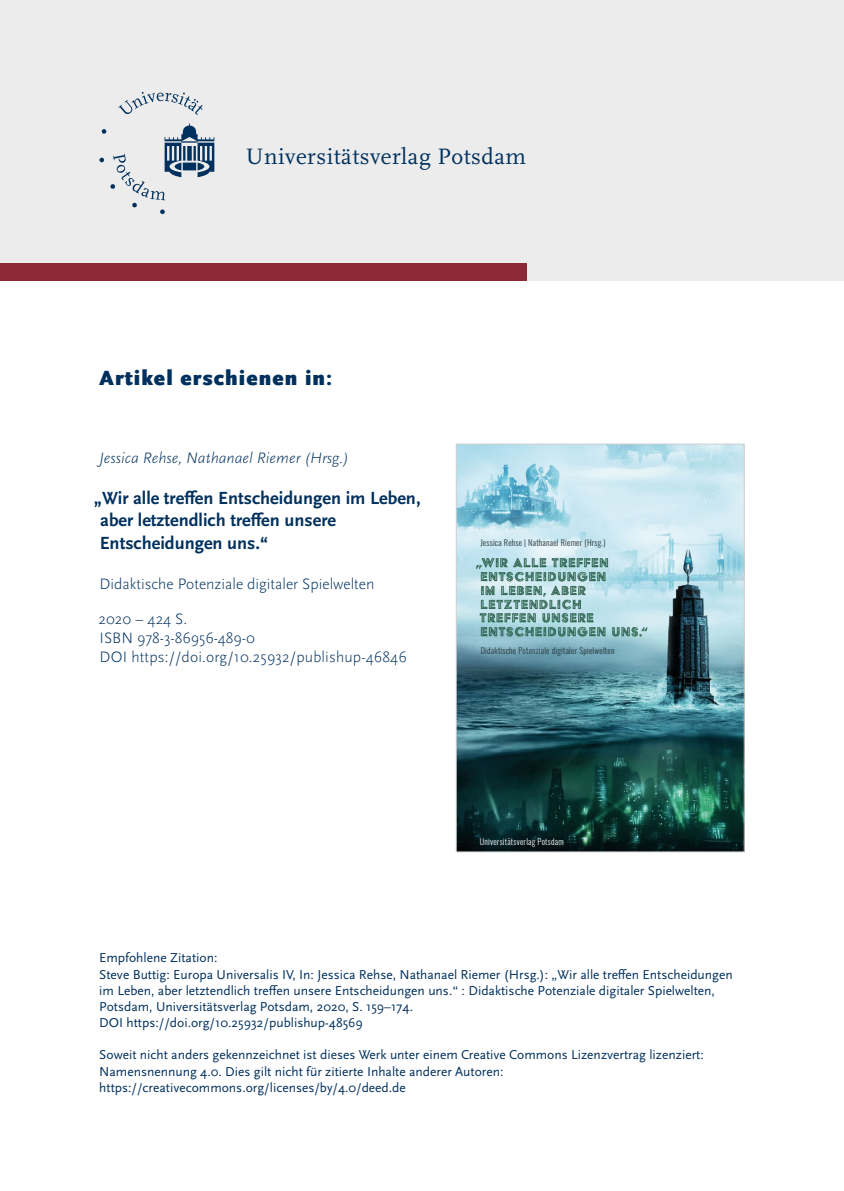
<style>
.page{position:relative;width:844px;height:1191px;background:#fff}
.page>*{position:absolute;margin:0;border:0;box-sizing:border-box;transform-origin:0 0}
.t1{font:23.28px "Scala";letter-spacing:.02em;color:#00305d}
.t2{font:900 21.53px "Scala Sans Pro";letter-spacing:.05em;color:#00305d}
.t3{font:700 18.38px/22.1px "Scala Sans Pro";color:#00305d}
.t4{font:300 15.75px/34.6px "Scala Sans Pro";color:#00305d}
.t5{font:italic 300 15.75px "Scala Sans Pro";color:#00305d}
.t6{font:14.53px/13.8px "Acier BAT Text Gris";letter-spacing:.07em;color:#1f3136}
.t7{font:13.47px/16.1px "Scala Sans Pro";color:#00305d}
.t8{font:300 8.22px "Oswald";letter-spacing:.03em;color:#1f3136}
.t9{font:300 8.22px "Oswald";letter-spacing:.03em;color:#fff}
</style>
<div class="page">
<div style="left:0;top:0;width:843px;height:281px;background:#ebebeb"></div>
<svg style="left:118px;top:92px;width:84px;height:23px"></svg>
<svg style="left:99px;top:123px;width:115px;height:91px"></svg>
<div style="left:0;top:263px;width:526px;height:18px;background:#8b2939"></div>
<img style="left:457px;top:445px;width:285px;height:405px">
<img style="left:513px;top:558px;width:95px;height:9px">
<img style="left:506px;top:572px;width:99px;height:9px">
<img style="left:533px;top:585px;width:53px;height:10px">
<img style="left:521px;top:599px;width:60px;height:10px">
<img style="left:546px;top:613px;width:47px;height:10px">
<img style="left:506px;top:627px;width:141px;height:10px">
<div style="left:455px;top:443px;width:289px;height:409px;border:1px solid #d0d0d0"></div>
<h1 class="t1" style="left:245px;top:144px;width:282px">Universitätsverlag Potsdam</h1>
<h2 class="t2" style="left:99px;top:365px;width:234px">Artikel erschienen in:</h2>
<p class="t5" style="left:99px;top:448px;width:251px">Jessica Rehse, Nathanael Riemer (Hrsg.)</p>
<h3 class="t3" style="left:100px;top:487px;width:322px;text-indent:-6px">„Wir alle treffen Entscheidungen im Leben, aber letztendlich treffen unsere<br>Entscheidungen uns.“</h3>
<p class="t4" style="left:99px;top:567px;width:277px">Didaktische Potenziale digitaler Spielwelten<br>2020 – 424 S.</p>
<p class="t4" style="left:99px;top:628px;width:309px;line-height:18.9px">ISBN 978-3-86956-489-0<br>DOI https://doi.org/10.25932/publishup-46846</p>
<p class="t8" style="left:480px;top:535px;width:127px">Jessica Rehse | Nathanael Riemer (Hrsg.)</p>
<p class="t6" style="left:476px;top:556px;width:173px">„WIR ALLE TREFFEN<br>ENTSCHEIDUNGEN<br>IM LEBEN, ABER<br>LETZTENDLICH<br>TREFFEN UNSERE<br>ENTSCHEIDUNGEN UNS.“</p>
<p class="t8" style="left:480px;top:643px;width:135px">Didaktische Potenziale digitaler Spielwelten</p>
<p class="t9" style="left:479px;top:834px;width:85px">Universitätsverlag Potsdam</p>
<p class="t7" style="left:99px;top:950px;width:634px">Empfohlene Zitation:<br>Steve Buttig: Europa Universalis IV, In: Jessica Rehse, Nathanael Riemer (Hrsg.): „Wir alle treffen Entscheidungen im Leben, aber letztendlich treffen unsere Entscheidungen uns.“ : Didaktische Potenziale digitaler Spielwelten, Potsdam, Universitätsverlag Potsdam, 2020, S. 159–174.<br>DOI https://doi.org/10.25932/publishup-48569</p>
<p class="t7" style="left:99px;top:1047px;width:606px">Soweit nicht anders gekennzeichnet ist dieses Werk unter einem Creative Commons Lizenzvertrag lizenziert:<br>Namensnennung 4.0. Dies gilt nicht für zitierte Inhalte anderer Autoren: https://creativecommons.org/licenses/by/4.0/deed.de</p>
</div>
